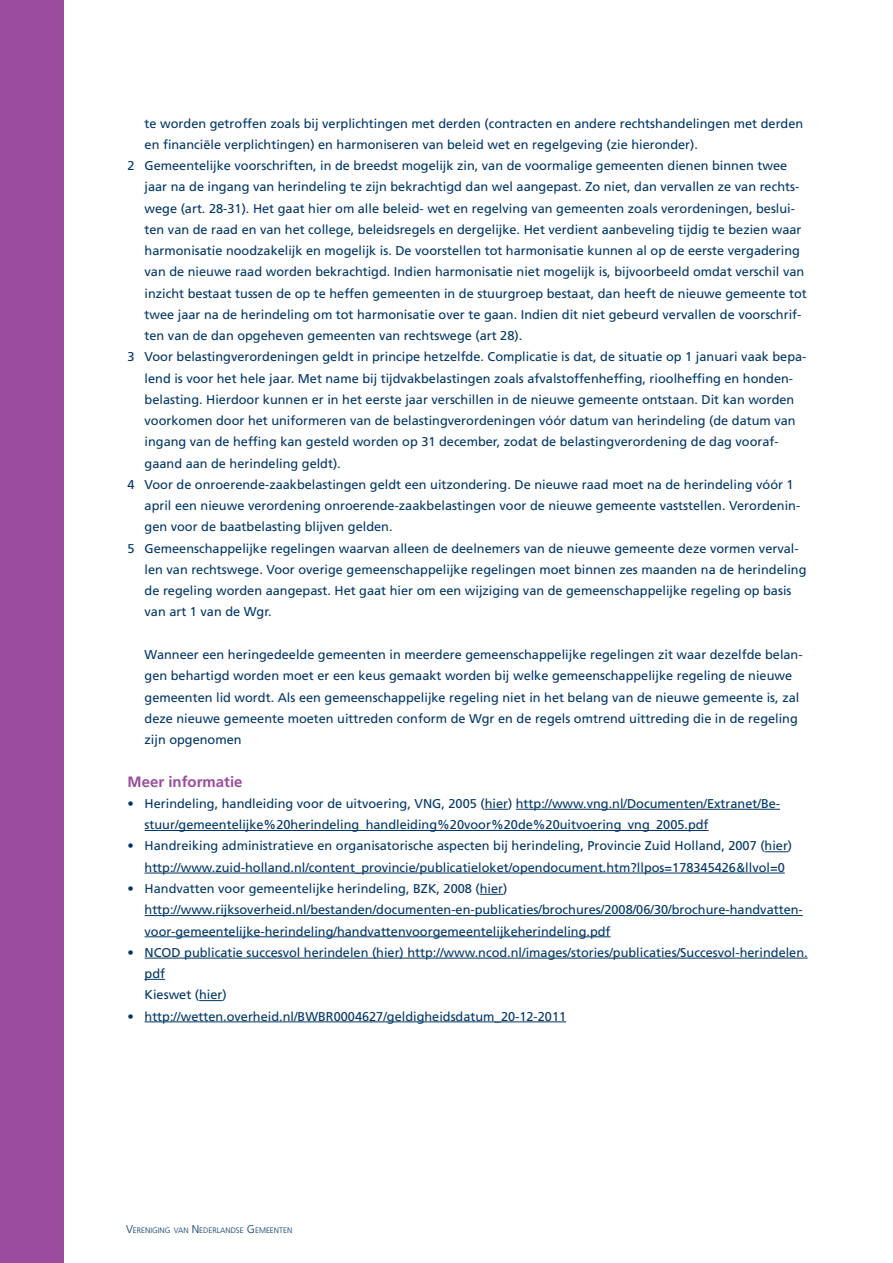
<style>
.page{position:relative;width:893px;height:1263px;background:#fff}
.page>*{position:absolute;margin:0;border:0;box-sizing:border-box;transform-origin:0 0}
.t1{font:700 15px "Frutiger LT Std";color:#9a4c9d}
.t2{font:12.75px/21.3px "Frutiger LT Std";color:#003667}
.t3{font:300 7.8px "Frutiger LT Std";color:#003667}
.s1{font-size:11.25px}
</style>
<div class="page">
<div style="left:0;top:0;width:64px;height:1263px;background:#9a4c9d"></div>
<svg style="left:485px;top:809px;width:23px;height:1px"></svg>
<hr style="left:516px;top:809px;width:264px;height:1px;background:#003667">
<hr style="left:145px;top:830px;width:564px;height:1px;background:#003667">
<svg style="left:765px;top:851px;width:23px;height:1px"></svg>
<hr style="left:145px;top:873px;width:640px;height:1px;background:#003667">
<svg style="left:480px;top:894px;width:23px;height:1px"></svg>
<hr style="left:145px;top:915px;width:658px;height:1px;background:#003667">
<hr style="left:145px;top:936px;width:466px;height:1px;background:#003667">
<hr style="left:145px;top:958px;width:663px;height:1px;background:#003667">
<svg style="left:145px;top:979px;width:20px;height:1px"></svg>
<svg style="left:199px;top:1000px;width:24px;height:1px"></svg>
<hr style="left:145px;top:1021px;width:421px;height:1px;background:#003667">
<p class="t2" style="left:145px;top:113px;width:660px">te worden getroffen zoals bij verplichtingen met derden (contracten en andere rechtshandelingen met derden</p>
<p class="t2" style="left:145px;top:134px;width:555px">en financiële verplichtingen) en harmoniseren van beleid wet en regelgeving (zie hieronder).</p>
<p class="t2" style="left:128px;top:155px;width:661px">2 Gemeentelijke voorschriften, in de breedst mogelijk zin, van de voormalige gemeenten dienen binnen twee</p>
<p class="t2" style="left:145px;top:176px;width:656px">jaar na de ingang van herindeling te zijn bekrachtigd dan wel aangepast. Zo niet, dan vervallen ze van rechts-</p>
<p class="t2" style="left:145px;top:198px;width:652px">wege (art. 28-31). Het gaat hier om alle beleid- wet en regelving van gemeenten zoals verordeningen, beslui-</p>
<p class="t2" style="left:145px;top:219px;width:658px">ten van de raad en van het college, beleidsregels en dergelijke. Het verdient aanbeveling tijdig te bezien waar</p>
<p class="t2" style="left:145px;top:240px;width:657px">harmonisatie noodzakelijk en mogelijk is. De voorstellen tot harmonisatie kunnen al op de eerste vergadering</p>
<p class="t2" style="left:145px;top:261px;width:661px">van de nieuwe raad worden bekrachtigd. Indien harmonisatie niet mogelijk is, bijvoorbeeld omdat verschil van</p>
<p class="t2" style="left:145px;top:283px;width:664px">inzicht bestaat tussen de op te heffen gemeenten in de stuurgroep bestaat, dan heeft de nieuwe gemeente tot</p>
<p class="t2" style="left:145px;top:304px;width:658px">twee jaar na de herindeling om tot harmonisatie over te gaan. Indien dit niet gebeurd vervallen de voorschrif-</p>
<p class="t2" style="left:145px;top:325px;width:379px">ten van de dan opgeheven gemeenten van rechtswege (art 28).</p>
<p class="t2" style="left:128px;top:346px;width:680px">3 Voor belastingverordeningen geldt in principe hetzelfde. Complicatie is dat, de situatie op 1 januari vaak bepa-</p>
<p class="t2" style="left:145px;top:368px;width:650px">lend is voor het hele jaar. Met name bij tijdvakbelastingen zoals afvalstoffenheffing, rioolheffing en honden-</p>
<p class="t2" style="left:145px;top:389px;width:651px">belasting. Hierdoor kunnen er in het eerste jaar verschillen in de nieuwe gemeente ontstaan. Dit kan worden</p>
<p class="t2" style="left:145px;top:410px;width:653px">voorkomen door het uniformeren van de belastingverordeningen vóór datum van herindeling (de datum van</p>
<p class="t2" style="left:145px;top:431px;width:636px">ingang van de heffing kan gesteld worden op 31 december, zodat de belastingverordening de dag vooraf-</p>
<p class="t2" style="left:145px;top:453px;width:198px">gaand aan de herindeling geldt).</p>
<p class="t2" style="left:128px;top:474px;width:668px">4 Voor de onroerende-zaakbelastingen geldt een uitzondering. De nieuwe raad moet na de herindeling vóór 1</p>
<p class="t2" style="left:145px;top:495px;width:657px">april een nieuwe verordening onroerende-zaakbelastingen voor de nieuwe gemeente vaststellen. Verordenin-</p>
<p class="t2" style="left:145px;top:516px;width:249px">gen voor de baatbelasting blijven gelden.</p>
<p class="t2" style="left:128px;top:538px;width:673px">5 Gemeenschappelijke regelingen waarvan alleen de deelnemers van de nieuwe gemeente deze vormen verval-</p>
<p class="t2" style="left:145px;top:559px;width:663px">len van rechtswege. Voor overige gemeenschappelijke regelingen moet binnen zes maanden na de herindeling</p>
<p class="t2" style="left:145px;top:580px;width:648px">de regeling worden aangepast. Het gaat hier om een wijziging van de gemeenschappelijke regeling op basis</p>
<p class="t2" style="left:145px;top:601px;width:129px">van art 1 van de Wgr.</p>
<p class="t2" style="left:145px;top:644px;width:660px">Wanneer een heringedeelde gemeenten in meerdere gemeenschappelijke regelingen zit waar dezelfde belan&shy;gen behartigd worden moet er een keus gemaakt worden bij welke gemeenschappelijke regeling de nieuwe gemeenten lid wordt. Als een gemeenschappelijke regeling niet in het belang van de nieuwe gemeente is, zal deze nieuwe gemeente moeten uittreden conform de Wgr en de regels omtrend uittreding die in de regeling zijn opgenomen</p>
<p class="t1" style="left:128px;top:773px;width:117px">Meer informatie</p>
<p class="t2" style="left:145px;top:793px;width:637px;text-indent:-17px">• Herindeling, handleiding voor de uitvoering, VNG, 2005 (hier) http://www.vng.nl/Documenten/Extranet/Be&shy;stuur/gemeentelijke%20herindeling_handleiding%20voor%20de%20uitvoering_vng_2005.pdf</p>
<p class="t2" style="left:145px;top:835px;width:649px;text-indent:-17px">• Handreiking administratieve en organisatorische aspecten bij herindeling, Provincie Zuid Holland, 2007 (hier) http://www.zuid-holland.nl/content_provincie/publicatieloket/opendocument.htm?llpos=178345426&amp;llvol=0</p>
<p class="t2" style="left:145px;top:878px;width:660px;text-indent:-17px">• Handvatten voor gemeentelijke herindeling, BZK, 2008 (hier) http://www.rijksoverheid.nl/bestanden/documenten-en-publicaties/brochures/2008/06/30/brochure-handvatten&shy;voor-gemeentelijke-herindeling/handvattenvoorgemeentelijkeherindeling.pdf</p>
<p class="t2" style="left:145px;top:942px;width:665px;text-indent:-17px">• NCOD publicatie succesvol herindelen (hier) http://www.ncod.nl/images/stories/publicaties/Succesvol-herindelen. pdf<br>Kieswet (hier)</p>
<p class="t2" style="left:128px;top:1005px;width:440px">• http://wetten.overheid.nl/BWBR0004627/geldigheidsdatum_20-12-2011</p>
<p class="t3" style="left:126px;top:1226px;width:168px"><span class="s1">V</span>ERENIGING VAN <span class="s1">N</span> EDERLANDSE <span class="s1">G</span> EMEENTEN</p>
</div>
